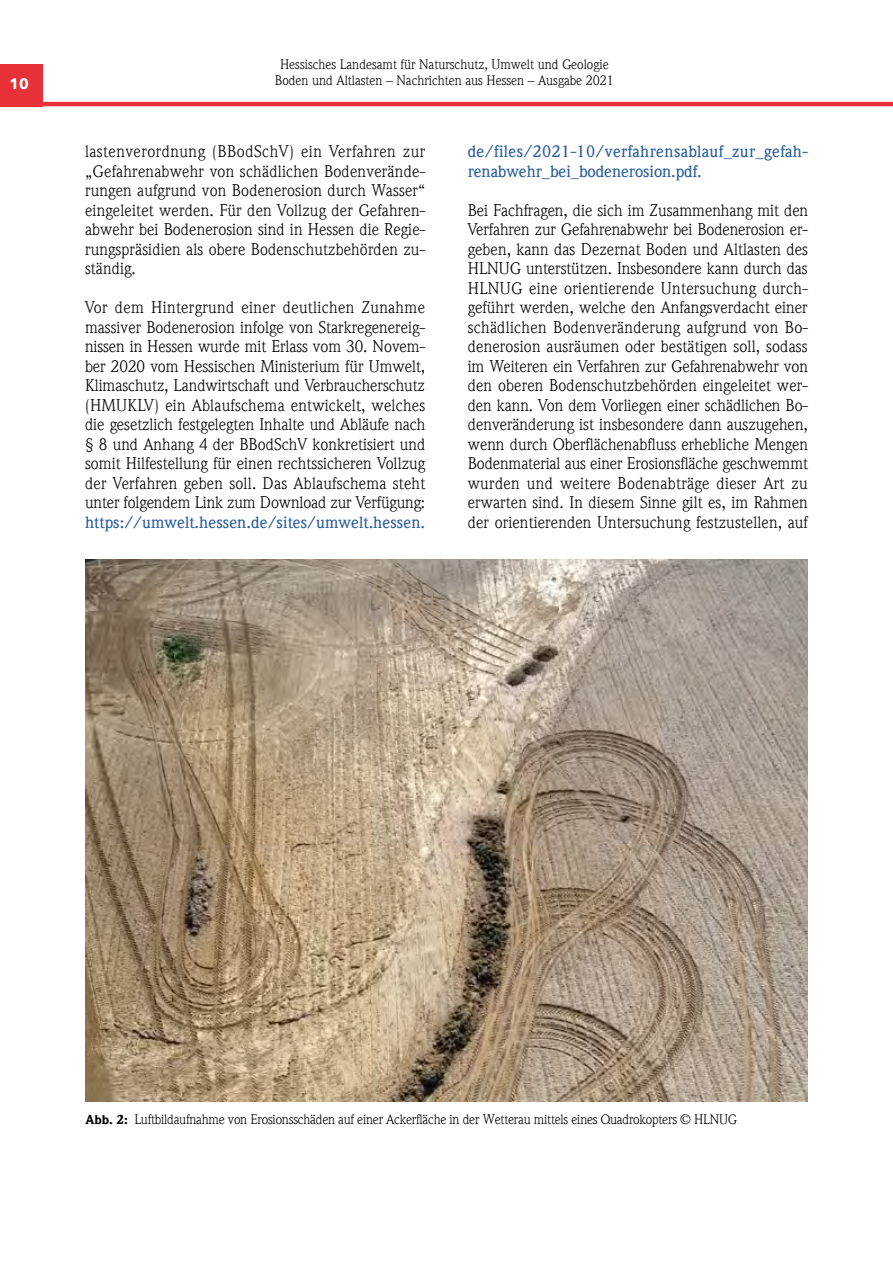
<style>
.page{position:relative;width:893px;height:1263px;background:#fff}
.page>*{position:absolute;margin:0;border:0;box-sizing:border-box;transform-origin:0 0}
.Fließtext{font:16.5px/19.5px "ITC Weidemann Com";letter-spacing:.01em;color:#000;text-align:justify}
.Fließtext-2{font:500 16.5px/19.5px "ITC Weidemann Com";letter-spacing:.02em;color:#275b9b}
.t1{font:700 15px "Avenir Next LT Pro";color:#fff}
.Abbildung_verschacht{font:13.5px "ITC Weidemann Com";letter-spacing:-.01em;color:#000}
.s1{font-weight:500;color:#275b9b}
.s2{font-weight:900;font-size:12.75px}
</style>
<div class="page">
<div style="left:0;top:64px;width:43px;height:42px;background:#e73037"></div>
<hr style="left:0;top:102px;width:893px;height:4px;background:#e73037">
<img style="left:85px;top:559px;width:723px;height:542px">
<p class="Abbildung_verschacht" style="left:280px;top:56px;width:330px">Hessisches Landesamt für Naturschutz, Umwelt und Geologie</p>
<p class="t1" style="left:9px;top:75px;width:21px">10</p>
<p class="Abbildung_verschacht" style="left:275px;top:72px;width:341px">Boden und Altlasten – Nachrichten aus Hessen – Ausgabe 2021</p>
<p class="Fließtext" style="left:85px;top:142px;width:342px">lastenverordnung (BBodSchV) ein Verfahren zur „Gefahrenabwehr von schädlichen Bodenverände&shy;rungen aufgrund von Bodenerosion durch Wasser“ eingeleitet werden. Für den Vollzug der Gefahren&shy;abwehr bei Bodenerosion sind in Hessen die Regie&shy;rungspräsidien als obere Bodenschutzbehörden zu&shy;ständig.</p>
<p class="Fließtext" style="left:85px;top:298px;width:342px">Vor dem Hintergrund einer deutlichen Zunahme massiver Bodenerosion infolge von Starkregenereig&shy;nissen in Hessen wurde mit Erlass vom 30. Novem&shy;ber 2020 vom Hessischen Ministerium für Umwelt, Klimaschutz, Landwirtschaft und Verbraucherschutz (HMUKLV) ein Ablaufschema entwickelt, welches die gesetzlich festgelegten Inhalte und Abläufe nach § 8 und Anhang 4 der BBodSchV konkretisiert und somit Hilfestellung für einen rechtssicheren Vollzug der Verfahren geben soll. Das Ablaufschema steht unter folgendem Link zum Download zur Verfügung: <span class="s1">https://umwelt.hessen.de/sites/umwelt.hessen.</span></p>
<p class="Fließtext-2" style="left:468px;top:142px;width:342px">de/files/2021-10/verfahrensablauf_zur_gefah&shy;renabwehr_bei_bodenerosion.pdf.</p>
<p class="Fließtext" style="left:468px;top:200px;width:342px">Bei Fachfragen, die sich im Zusammenhang mit den Verfahren zur Gefahrenabwehr bei Bodenerosion er&shy;geben, kann das Dezernat Boden und Altlasten des HLNUG unterstützen. Insbesondere kann durch das HLNUG eine orientierende Untersuchung durch&shy;geführt werden, welche den Anfangsverdacht einer schädlichen Bodenveränderung aufgrund von Bo&shy;denerosion ausräumen oder bestätigen soll, sodass im Weiteren ein Verfahren zur Gefahrenabwehr von den oberen Bodenschutzbehörden eingeleitet wer&shy;den kann. Von dem Vorliegen einer schädlichen Bo&shy;denveränderung ist insbesondere dann auszugehen, wenn durch Oberflächenabfluss erhebliche Mengen Bodenmaterial aus einer Erosionsfläche geschwemmt wurden und weitere Bodenabträge dieser Art zu erwarten sind. In diesem Sinne gilt es, im Rahmen der orientierenden Untersuchung festzustellen, auf</p>
<p class="Abbildung_verschacht" style="left:85px;top:1111px;width:653px"><span class="s2">Abb. 2:</span> Luftbildaufnahme von Erosionsschäden auf einer Ackerfläche in der Wetterau mittels eines Quadrokopters © HLNUG</p>
</div>
